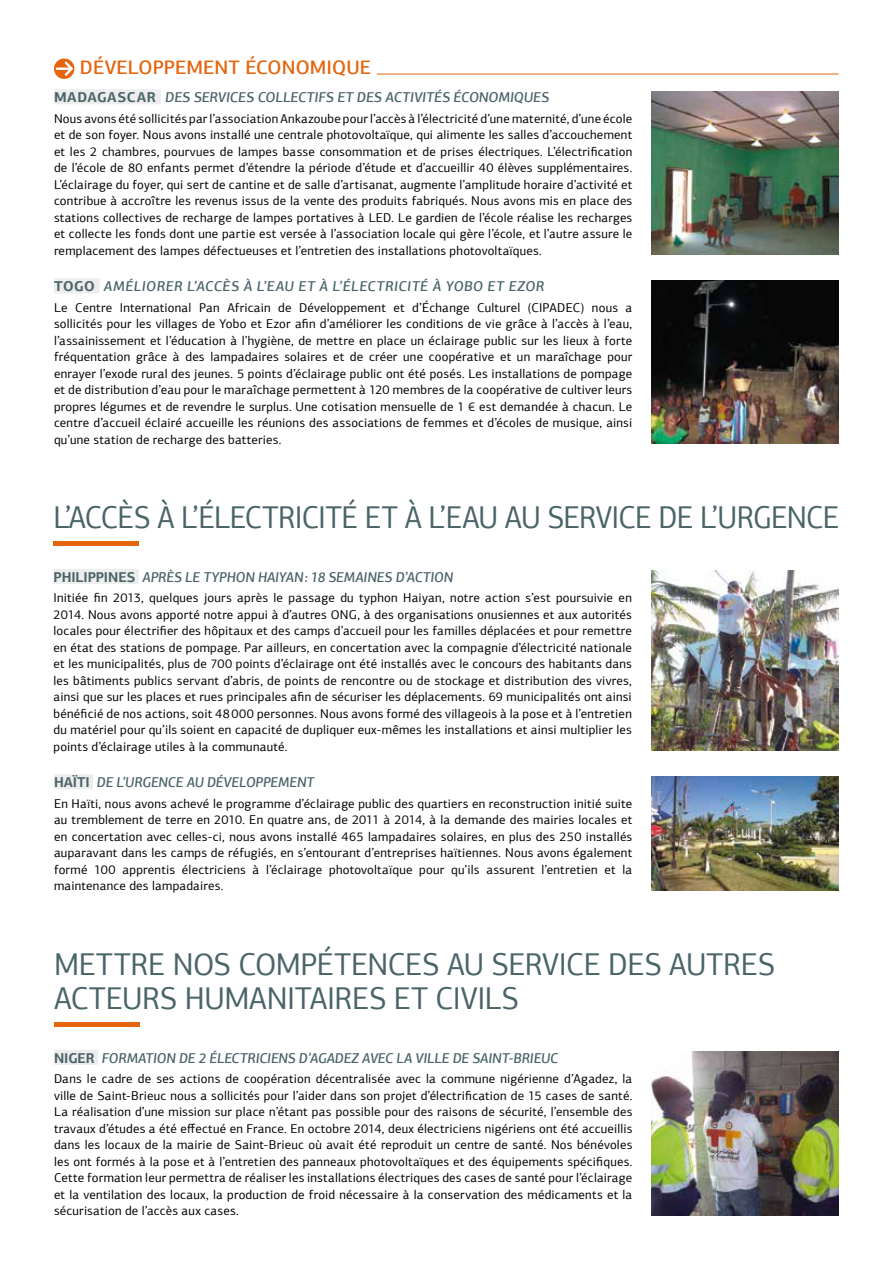
<style>
.page{position:relative;width:893px;height:1263px;background:#fff}
.page>*{position:absolute;margin:0;border:0;box-sizing:border-box;transform-origin:0 0}
.t1{font:31.5px/34.5px "PF Agora Sans Pro";letter-spacing:-.015em;color:#4a6468}
.t2{font:31.5px "PF Agora Sans Pro";letter-spacing:-.015em;color:#4a6468;scale:.94 1}
.t3{font:500 19.5px "PF Agora Sans Pro";letter-spacing:.005em;color:#e4650e}
.t4{font:italic 500 14.25px "PF Agora Sans Pro";letter-spacing:-.005em;color:#4a6468}
.t5{font:italic 500 14.25px "PF Agora Sans Pro";letter-spacing:.035em;color:#4a6468}
.t6{font:12.75px/16.5px "PF Agora Sans Pro";letter-spacing:.015em;color:#000;text-align:justify}
.s1{font-weight:700;font-style:normal}
</style>
<div class="page">
<hr style="left:54px;top:1022px;width:85px;height:4px;background:#e4650e">
<img style="left:651px;top:1052px;width:188px;height:163px">
<div style="left:54px;top:1050px;width:44px;height:15px;background:#ededed"></div>
<svg style="left:54px;top:59px;width:20px;height:20px"></svg>
<svg style="left:57px;top:59px;width:18px;height:19px"></svg>
<hr style="left:377px;top:74px;width:462px;height:1px;background:#e4650e">
<img style="left:651px;top:91px;width:188px;height:164px">
<div style="left:54px;top:89px;width:107px;height:15px;background:#ededed"></div>
<div style="left:54px;top:278px;width:45px;height:15px;background:#ededed"></div>
<img style="left:651px;top:280px;width:188px;height:164px">
<hr style="left:54px;top:541px;width:85px;height:4px;background:#e4650e">
<img style="left:651px;top:571px;width:187px;height:180px">
<img style="left:651px;top:776px;width:187px;height:114px">
<div style="left:54px;top:569px;width:85px;height:15px;background:#ededed"></div>
<div style="left:54px;top:774px;width:39px;height:15px;background:#ededed"></div>
<h2 class="t3" style="left:80px;top:56px;width:293px">DÉVELOPPEMENT ÉCONOMIQUE</h2>
<p class="t4" style="left:54px;top:88px;width:497px"><span class="s1">MADAGASCAR</span> DES SERVICES COLLECTIFS ET DES ACTIVITÉS ÉCONOMIQUES</p>
<p class="t6" style="left:54px;top:110px;width:580px">Nous avons été sollicités par l’association Ankazoube pour l’accès à l’électricité d’une maternité, d’une école et de son foyer. Nous avons installé une centrale photovoltaïque, qui alimente les salles d’accouchement et les 2 chambres, pourvues de lampes basse consommation et de prises électriques. L’électrification de l’école de 80 enfants permet d’étendre la période d’étude et d’accueillir 40 élèves supplémentaires.<br>L’éclairage du foyer, qui sert de cantine et de salle d’artisanat, augmente l’amplitude horaire d’activité et contribue à accroître les revenus issus de la vente des produits fabriqués. Nous avons mis en place des stations collectives de recharge de lampes portatives à LED. Le gardien de l’école réalise les recharges et collecte les fonds dont une partie est versée à l’association locale qui gère l’école, et l’autre assure le remplacement des lampes défectueuses et l’entretien des installations photovoltaïques.</p>
<p class="t5" style="left:54px;top:277px;width:492px"><span class="s1">TOGO</span> AMÉLIORER L’ACCÈS À L’EAU ET À L’ÉLECTRICITÉ À YOBO ET EZOR</p>
<p class="t6" style="left:54px;top:299px;width:580px">Le Centre International Pan Africain de Développement et d’Échange Culturel (CIPADEC) nous a sollicités pour les villages de Yobo et Ezor afin d’améliorer les conditions de vie grâce à l’accès à l’eau, l’assainissement et l’éducation à l’hygiène, de mettre en place un éclairage public sur les lieux à forte fréquentation grâce à des lampadaires solaires et de créer une coopérative et un maraîchage pour enrayer l’exode rural des jeunes. 5 points d’éclairage public ont été posés. Les installations de pompage et de distribution d’eau pour le maraîchage permettent à 120 membres de la coopérative de cultiver leurs propres légumes et de revendre le surplus. Une cotisation mensuelle de 1 € est demandée à chacun. Le centre d’accueil éclairé accueille les réunions des associations de femmes et d’écoles de musique, ainsi qu’une station de recharge des batteries.</p>
<h1 class="t2" style="left:54px;top:498px;width:838px">L’ACCÈS À L’ÉLECTRICITÉ ET À L’EAU AU SERVICE DE L’URGENCE</h1>
<p class="t4" style="left:54px;top:568px;width:401px"><span class="s1">PHILIPPINES</span> APRÈS LE TYPHON HAIYAN: 18 SEMAINES D’ACTION</p>
<p class="t6" style="left:54px;top:590px;width:580px">Initiée fin 2013, quelques jours après le passage du typhon Haiyan, notre action s’est poursuivie en 2014. Nous avons apporté notre appui à d’autres ONG, à des organisations onusiennes et aux autorités locales pour électrifier des hôpitaux et des camps d’accueil pour les familles déplacées et pour remettre en état des stations de pompage. Par ailleurs, en concertation avec la compagnie d’électricité nationale et les municipalités, plus de 700 points d’éclairage ont été installés avec le concours des habitants dans les bâtiments publics servant d’abris, de points de rencontre ou de stockage et distribution des vivres, ainsi que sur les places et rues principales afin de sécuriser les déplacements. 69 municipalités ont ainsi bénéficié de nos actions, soit 48000 personnes. Nous avons formé des villageois à la pose et à l’entretien du matériel pour qu’ils soient en capacité de dupliquer eux-mêmes les installations et ainsi multiplier les points d’éclairage utiles à la communauté.</p>
<p class="t4" style="left:54px;top:773px;width:262px"><span class="s1">HAÏTI</span> DE L’URGENCE AU DÉVELOPPEMENT</p>
<p class="t6" style="left:54px;top:795px;width:580px">En Haïti, nous avons achevé le programme d’éclairage public des quartiers en reconstruction initié suite au tremblement de terre en 2010. En quatre ans, de 2011 à 2014, à la demande des mairies locales et en concertation avec celles-ci, nous avons installé 465 lampadaires solaires, en plus des 250 installés auparavant dans les camps de réfugiés, en s’entourant d’entreprises haïtiennes. Nous avons également formé 100 apprentis électriciens à l’éclairage photovoltaïque pour qu’ils assurent l’entretien et la maintenance des lampadaires.</p>
<h1 class="t1" style="left:54px;top:947px;width:723px">METTRE NOS COMPÉTENCES AU SERVICE DES AUTRES<br>ACTEURS HUMANITAIRES ET CIVILS</h1>
<p class="t4" style="left:54px;top:1049px;width:506px"><span class="s1">NIGER</span> FORMATION DE 2 ÉLECTRICIENS D’AGADEZ AVEC LA VILLE DE SAINT-BRIEUC</p>
<p class="t6" style="left:54px;top:1071px;width:580px">Dans le cadre de ses actions de coopération décentralisée avec la commune nigérienne d’Agadez, la ville de Saint-Brieuc nous a sollicités pour l’aider dans son projet d’électrification de 15 cases de santé.<br>La réalisation d’une mission sur place n’étant pas possible pour des raisons de sécurité, l’ensemble des travaux d’études a été effectué en France. En octobre 2014, deux électriciens nigériens ont été accueillis dans les locaux de la mairie de Saint-Brieuc où avait été reproduit un centre de santé. Nos bénévoles les ont formés à la pose et à l’entretien des panneaux photovoltaïques et des équipements spécifiques.<br>Cette formation leur permettra de réaliser les installations électriques des cases de santé pour l’éclairage et la ventilation des locaux, la production de froid nécessaire à la conservation des médicaments et la sécurisation de l’accès aux cases.</p>
</div>
